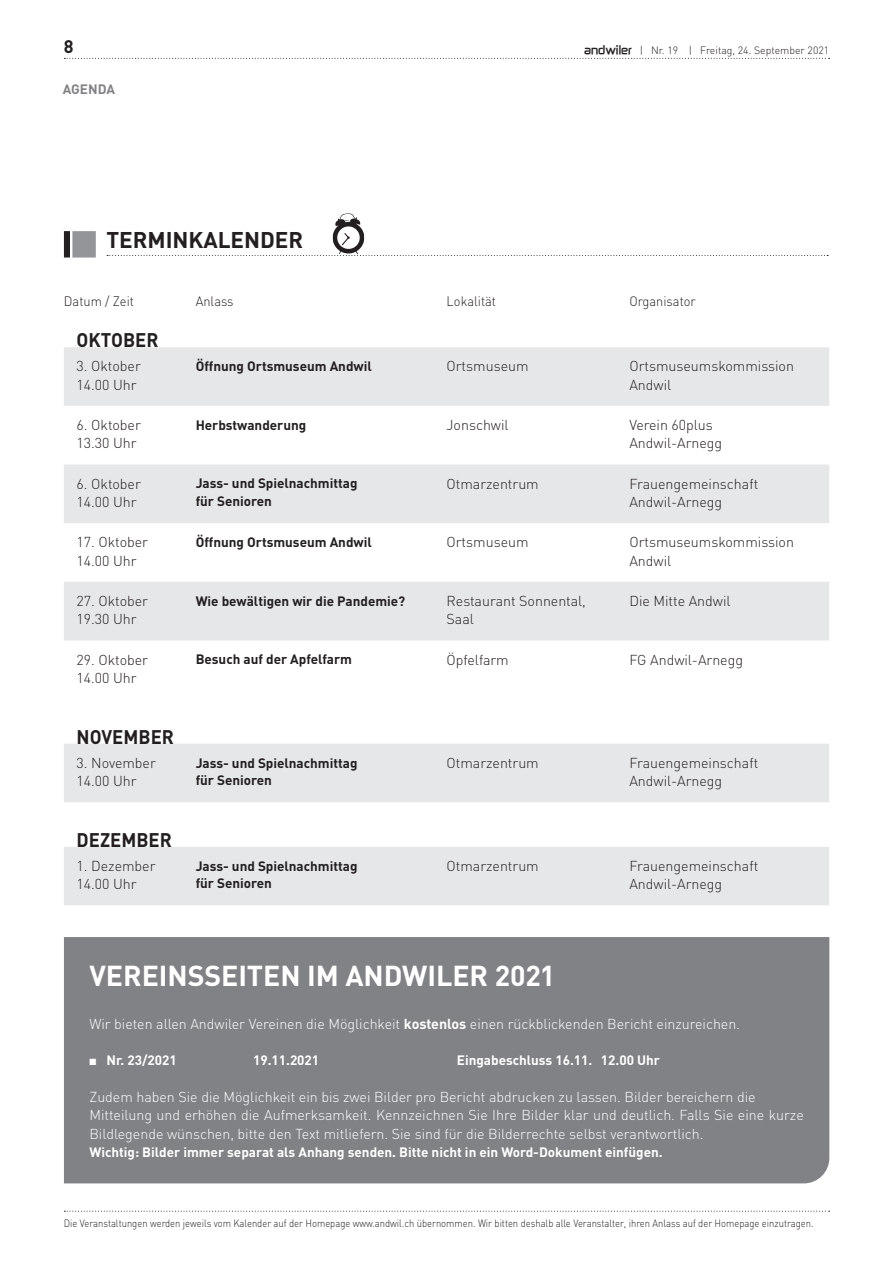
<style>
.page{position:relative;width:893px;height:1263px;background:#fff}
.page>*{position:absolute;margin:0;border:0;box-sizing:border-box;transform-origin:0 0}
.t1{font:700 28.5px "DIN";color:#fff}
.t2{font:700 22.5px "DIN";color:#231f20}
.t3{font:700 19.5px "DIN";color:#231f20;scale:.95 1}
.t4{font:700 18px "DIN";color:#231f20}
.t5{font:300 14.25px/18.3px "DIN";color:#231f20}
.t6{font:300 14.25px/18.3px "DIN";color:#fff}
.t7{font:700 13.5px/17px "DIN";color:#231f20}
.t8{font:700 13.5px "DIN";color:#fff}
.t9{font:300 13.5px "DIN";color:#231f20;scale:.95 1}
.t10{font:700 13.5px "DIN";color:#808285}
.t11{font:300 10.5px "DIN";color:#231f20;scale:.9 1}
.t12{font:300 10.5px "DIN";color:#231f20}
.s1{font-family:"Zekton";font-weight:700}
.s2{font-weight:700}
</style>
<div class="page">
<svg style="left:64px;top:58px;width:766px;height:1px"></svg>
<svg style="left:64px;top:347px;width:765px;height:558px;fill:#e6e7e9"></svg>
<div style="left:64px;top:231px;width:6px;height:26px;background:#231f20"></div>
<div style="left:72px;top:231px;width:24px;height:27px;background:#939598"></div>
<svg style="left:107px;top:213px;width:721px;height:43px"></svg>
<div style="left:64px;top:937px;width:765px;height:246px;background:#808285"></div>
<svg style="left:64px;top:1211px;width:766px;height:1px"></svg>
<p class="t4" style="left:64px;top:35px;width:11px">8</p>
<p class="t12" style="left:584px;top:44px;width:247px"><span class="s1">andwiler</span> | Nr. 19 | Freitag, 24. September 2021</p>
<p class="t10" style="left:63px;top:81px;width:54px">AGENDA</p>
<h2 class="t2" style="left:106px;top:225px;width:198px">TERMINKALENDER</h2>
<p class="t9" style="left:64px;top:293px;width:75px">Datum / Zeit</p>
<p class="t9" style="left:196px;top:293px;width:41px">Anlass</p>
<p class="t9" style="left:447px;top:293px;width:54px">Lokalität</p>
<p class="t9" style="left:629px;top:293px;width:71px">Organisator</p>
<h3 class="t3" style="left:77px;top:327px;width:88px">OKTOBER</h3>
<p class="t5" style="left:77px;top:357px;width:66px">3. Oktober<br>14.00 Uhr</p>
<p class="t7" style="left:196px;top:357px;width:178px">Öffnung Ortsmuseum Andwil</p>
<p class="t5" style="left:447px;top:357px;width:83px">Ortsmuseum</p>
<p class="t5" style="left:629px;top:357px;width:166px">Ortsmuseumskommission<br>Andwil</p>
<p class="t5" style="left:77px;top:416px;width:66px">6. Oktober<br>13.30 Uhr</p>
<p class="t7" style="left:196px;top:416px;width:112px">Herbstwanderung</p>
<p class="t5" style="left:447px;top:416px;width:64px">Jonschwil</p>
<p class="t5" style="left:629px;top:416px;width:94px">Verein 60plus<br>Andwil-Arnegg</p>
<p class="t5" style="left:77px;top:474px;width:66px">6. Oktober<br>14.00 Uhr</p>
<p class="t7" style="left:196px;top:474px;width:163px">Jass- und Spielnachmittag für Senioren</p>
<p class="t5" style="left:447px;top:474px;width:94px">Otmarzentrum</p>
<p class="t5" style="left:629px;top:474px;width:130px">Frauengemeinschaft<br>Andwil-Arnegg</p>
<p class="t5" style="left:77px;top:533px;width:73px">17. Oktober<br>14.00 Uhr</p>
<p class="t7" style="left:196px;top:533px;width:178px">Öffnung Ortsmuseum Andwil</p>
<p class="t5" style="left:447px;top:533px;width:83px">Ortsmuseum</p>
<p class="t5" style="left:629px;top:533px;width:166px">Ortsmuseumskommission<br>Andwil</p>
<p class="t5" style="left:77px;top:592px;width:73px">27. Oktober<br>19.30 Uhr</p>
<p class="t7" style="left:196px;top:592px;width:211px">Wie bewältigen wir die Pandemie?</p>
<p class="t5" style="left:447px;top:592px;width:141px">Restaurant Sonnental,<br>Saal</p>
<p class="t5" style="left:629px;top:592px;width:103px">Die Mitte Andwil</p>
<p class="t5" style="left:77px;top:650px;width:73px">29. Oktober<br>14.00 Uhr</p>
<p class="t7" style="left:196px;top:650px;width:158px">Besuch auf der Apfelfarm</p>
<p class="t5" style="left:447px;top:650px;width:64px">Öpfelfarm</p>
<p class="t5" style="left:629px;top:650px;width:115px">FG Andwil-Arnegg</p>
<h3 class="t3" style="left:77px;top:724px;width:104px">NOVEMBER</h3>
<p class="t5" style="left:77px;top:753px;width:81px">3. November<br>14.00 Uhr</p>
<p class="t7" style="left:196px;top:754px;width:163px">Jass- und Spielnachmittag für Senioren</p>
<p class="t5" style="left:447px;top:753px;width:94px">Otmarzentrum</p>
<p class="t5" style="left:629px;top:753px;width:130px">Frauengemeinschaft<br>Andwil-Arnegg</p>
<h3 class="t3" style="left:77px;top:827px;width:102px">DEZEMBER</h3>
<p class="t5" style="left:77px;top:857px;width:80px">1. Dezember<br>14.00 Uhr</p>
<p class="t7" style="left:196px;top:857px;width:163px">Jass- und Spielnachmittag für Senioren</p>
<p class="t5" style="left:447px;top:857px;width:94px">Otmarzentrum</p>
<p class="t5" style="left:629px;top:857px;width:130px">Frauengemeinschaft<br>Andwil-Arnegg</p>
<h1 class="t1" style="left:89px;top:957px;width:467px">VEREINSSEITEN IM ANDWILER 2021</h1>
<p class="t6" style="left:89px;top:1014px;width:652px">Wir bieten allen Andwiler Vereinen die Möglichkeit <span class="s2">kostenlos</span> einen rückblickenden Bericht einzureichen.</p>
<p class="t8" style="left:89px;top:1051px;width:89px">■ Nr. 23/2021</p>
<p class="t8" style="left:253px;top:1051px;width:68px">19.11.2021</p>
<p class="t8" style="left:457px;top:1051px;width:204px">Eingabeschluss 16.11. 12.00 Uhr</p>
<p class="t6" style="left:89px;top:1087px;width:716px">Zudem haben Sie die Möglichkeit ein bis zwei Bilder pro Bericht abdrucken zu lassen. Bilder bereichern die<br>Mitteilung und erhöhen die Aufmerksamkeit. Kennzeichnen Sie Ihre Bilder klar und deutlich. Falls Sie eine kurze<br>Bildlegende wünschen, bitte den Text mitliefern. Sie sind für die Bilderrechte selbst verantwortlich.</p>
<p class="t8" style="left:89px;top:1143px;width:575px">Wichtig: Bilder immer separat als Anhang senden. Bitte nicht in ein Word-Dokument einfügen.</p>
<p class="t11" style="left:64px;top:1217px;width:835px">Die Veranstaltungen werden jeweils vom Kalender auf der Homepage www.andwil.ch übernommen. Wir bitten deshalb alle Veranstalter, ihren Anlass auf der Homepage einzutragen.</p>
</div>
